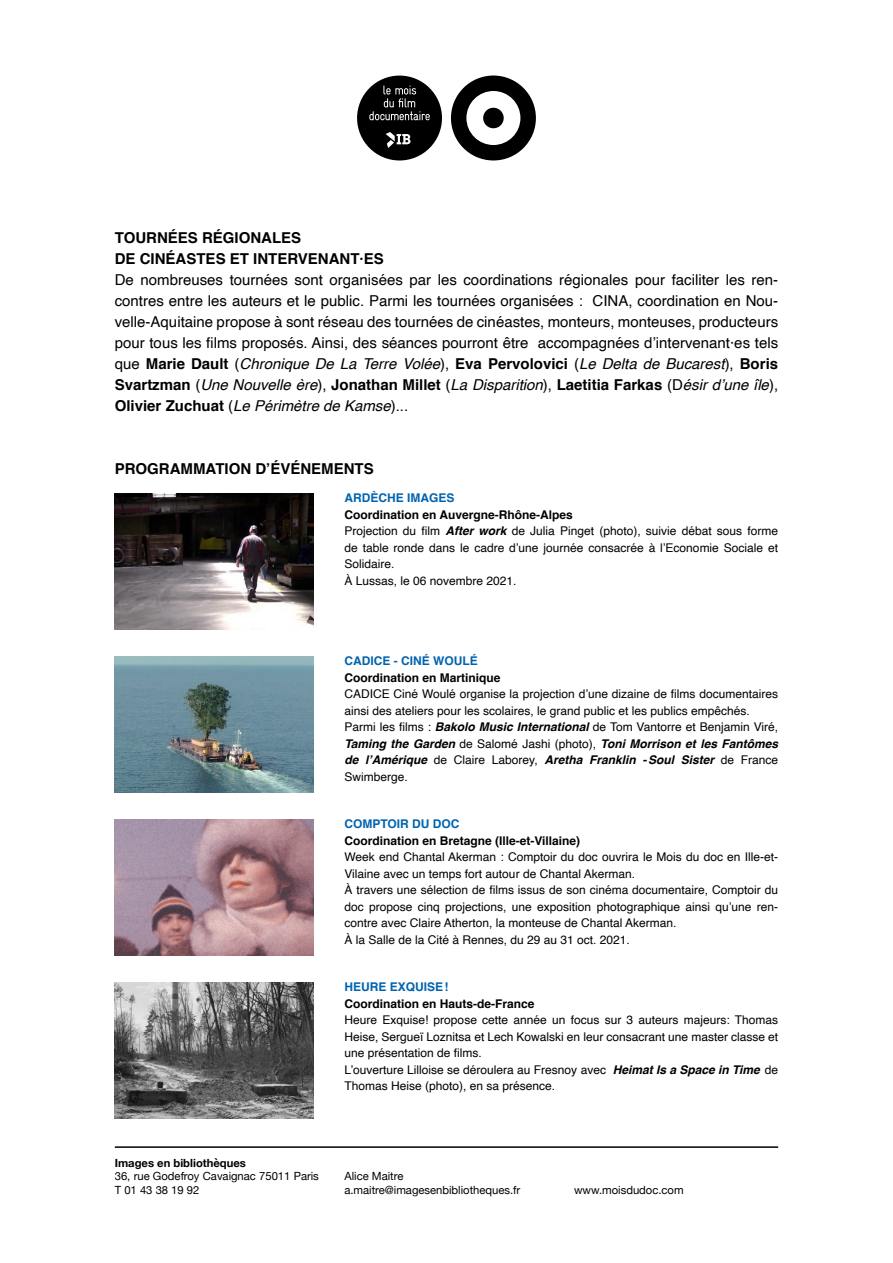
<style>
.page{position:relative;width:893px;height:1263px;background:#fff}
.page>*{position:absolute;margin:0;border:0;box-sizing:border-box;transform-origin:0 0}
.t1{font:15px/21px "Helvetica";color:#000;text-align:justify}
.t2{font:700 15px/21px "Helvetica";color:#000}
.t3{font:12px/16.5px "Helvetica";color:#000}
.t4{font:700 12px "Helvetica";color:#000}
.t5{font:700 12px "Helvetica";color:#0063af}
.t6{font:11.25px/13.5px "Helvetica Neue";color:#000}
.t7{font:700 11.25px "Helvetica Neue";color:#000}
.s1{font-weight:700}
.s2{font-style:italic}
.s3{font-weight:700;font-style:italic}
</style>
<div class="page">
<svg style="left:451px;top:76px;width:85px;height:84px"></svg>
<div style="left:483px;top:108px;width:21px;height:20px;background:#000;border-radius:50%"></div>
<svg style="left:357px;top:76px;width:85px;height:84px"></svg>
<hr style="left:115px;top:1146px;width:663px;height:2px;background:#000">
<img style="left:115px;top:656px;width:198px;height:136px">
<img style="left:115px;top:493px;width:198px;height:136px">
<img style="left:115px;top:819px;width:198px;height:136px">
<img style="left:115px;top:982px;width:198px;height:136px">
<p class="t2" style="left:115px;top:227px;width:270px">TOURNÉES RÉGIONALES<br>DE CINÉASTES ET INTERVENANT·ES</p>
<p class="t1" style="left:115px;top:270px;width:665px">De nombreuses tournées sont organisées par les coordinations régionales pour faciliter les ren&shy;contres entre les auteurs et le public. Parmi les tournées organisées : CINA, coordination en Nou&shy;velle-Aquitaine propose à sont réseau des tournées de cinéastes, monteurs, monteuses, producteurs pour tous les films proposés. Ainsi, des séances pourront être accompagnées d’intervenant·es tels que <span class="s1">Marie Dault</span> (<span class="s2">Chronique De La Terre Volée</span>), <span class="s1">Eva Pervolovici</span> (<span class="s2">Le Delta de Bucarest</span>), <span class="s1">Boris Svartzman</span> (<span class="s2">Une Nouvelle ère</span>), <span class="s1">Jonathan Millet</span> (<span class="s2">La Disparition</span>), <span class="s1">Laetitia Farkas</span> (D<span class="s2">ésir d’une île</span>), <span class="s1">Olivier Zuchuat</span> (<span class="s2">Le Périmètre de Kamse</span>)...</p>
<p class="t2" style="left:115px;top:458px;width:260px">PROGRAMMATION D’ÉVÉNEMENTS</p>
<p class="t5" style="left:344px;top:488px;width:112px">ARDÈCHE IMAGES</p>
<p class="t3" style="left:344px;top:507px;width:435px"><span class="s1">Coordination en Auvergne-Rhône-Alpes<br></span>Projection du film <span class="s3">After work</span> de Julia Pinget (photo), suivie débat sous forme de table ronde dans le cadre d’une journée consacrée à l’Economie Sociale et Solidaire.<br>À Lussas, le 06 novembre 2021.</p>
<p class="t5" style="left:344px;top:651px;width:135px">CADICE - CINÉ WOULÉ</p>
<p class="t4" style="left:344px;top:668px;width:158px">Coordination en Martinique</p>
<p class="t3" style="left:344px;top:686px;width:435px">CADICE Ciné Woulé organise la projection d’une dizaine de films documentaires ainsi des ateliers pour les scolaires, le grand public et les publics empêchés.<br>Parmi les films : <span class="s3">Bakolo Music International</span> de Tom Vantorre et Benjamin Viré, <span class="s3">Taming the Garden</span> de Salomé Jashi (photo), <span class="s3">Toni Morrison et les Fantômes de l’Amérique</span> de Claire Laborey, <span class="s3">Aretha Franklin -Soul Sister</span> de France Swimberge.</p>
<p class="t5" style="left:344px;top:814px;width:117px">COMPTOIR DU DOC</p>
<p class="t4" style="left:344px;top:831px;width:237px">Coordination en Bretagne (Ille-et-Villaine)</p>
<p class="t3" style="left:344px;top:849px;width:435px">Week end Chantal Akerman : Comptoir du doc ouvrira le Mois du doc en Ille-et-Vilaine avec un temps fort autour de Chantal Akerman.<br>À travers une sélection de films issus de son cinéma documentaire, Comptoir du doc propose cinq projections, une exposition photographique ainsi qu’une ren&shy;contre avec Claire Atherton, la monteuse de Chantal Akerman.<br>À la Salle de la Cité à Rennes, du 29 au 31 oct. 2021.</p>
<p class="t5" style="left:344px;top:977px;width:106px">HEURE EXQUISE!</p>
<p class="t4" style="left:344px;top:994px;width:192px">Coordination en Hauts-de-France</p>
<p class="t3" style="left:344px;top:1012px;width:435px">Heure Exquise! propose cette année un focus sur 3 auteurs majeurs: Thomas Heise, Sergueï Loznitsa et Lech Kowalski en leur consacrant une master classe et une présentation de films.<br>L’ouverture Lilloise se déroulera au Fresnoy avec <span class="s3">Heimat Is a Space in Time</span> de Thomas Heise (photo), en sa présence.</p>
<p class="t7" style="left:115px;top:1154px;width:133px">Images en bibliothèques</p>
<p class="t6" style="left:115px;top:1170px;width:206px">36, rue Godefroy Cavaignac 75011 Paris<br>T 01 43 38 19 92</p>
<p class="t6" style="left:344px;top:1170px;width:177px">Alice Maitre a.maitre@imagesenbibliotheques.fr</p>
<p class="t6" style="left:574px;top:1184px;width:111px">www.moisdudoc.com</p>
</div>
